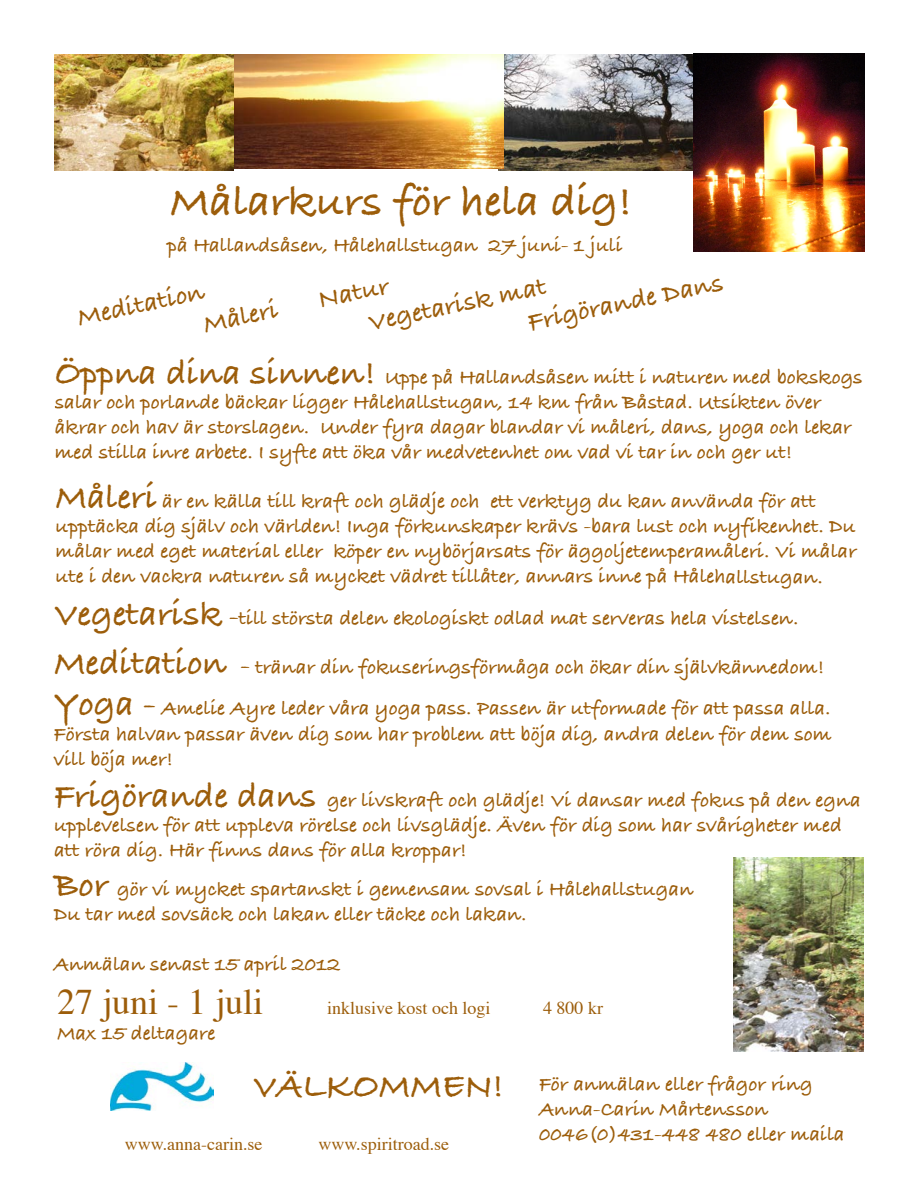
<style>
.page{position:relative;width:918px;height:1188px;background:#fff}
.page>*{position:absolute;margin:0;border:0;box-sizing:border-box;transform-origin:0 0}
.t1{font:45px "Bradley Hand ITCTT Bold";color:#9c5d0a}
.t2{font:36px "Times";color:#9c5d0a}
.t3{font:36px "Bradley Hand ITCTT Bold";color:#9c5d0a}
.t4{font:27px/32.7px "Bradley Hand ITCTT Bold";color:#9c5d0a}
.t5{font:21px/25.2px "Bradley Hand ITCTT Bold";color:#9c5d0a}
.t6{font:18px "Times";color:#9c5d0a}
.s1{font-size:36px}
.s2{font-size:27px}
</style>
<div class="page">
<img style="left:110px;top:1062px;width:104px;height:48px">
<img style="left:499px;top:54px;width:194px;height:116px">
<img style="left:234px;top:54px;width:269px;height:115px">
<img style="left:694px;top:54px;width:170px;height:198px">
<img style="left:54px;top:54px;width:180px;height:116px">
<img style="left:734px;top:857px;width:129px;height:195px">
<p class="t1" style="left:170px;top:172px;width:464px">Målarkurs för hela dig!</p>
<p class="t5" style="left:167px;top:231px;width:457px">på Hallandsåsen, Hålehallstugan 27 juni- 1 juli</p>
<p class="t4" style="left:525px;top:305px;width:201px;rotate:-12deg">Frigörande Dans</p>
<p class="t4" style="left:365px;top:305px;width:182px;rotate:-12deg">Vegetarisk mat</p>
<p class="t4" style="left:193px;top:275px;width:78px;text-indent:-122px;rotate:-12deg">Meditation<br>Måleri</p>
<p class="t4" style="left:315px;top:282px;width:73px;rotate:-12deg">Natur</p>
<p class="t5" style="left:55px;top:363px;width:810px"><span class="s1">Öppna dina sinnen!</span> Uppe på Hallandsåsen mitt i naturen med bokskogs salar och porlande bäckar ligger Hålehallstugan, 14 km från Båstad. Utsikten över åkrar och hav är storslagen. Under fyra dagar blandar vi måleri, dans, yoga och lekar med stilla inre arbete. I syfte att öka vår medvetenhet om vad vi tar in och ger ut!</p>
<p class="t5" style="left:55px;top:487px;width:803px"><span class="s1">Måleri</span> är en källa till kraft och glädje och ett verktyg du kan använda för att upptäcka dig själv och världen! Inga förkunskaper krävs -bara lust och nyfikenhet. Du målar med eget material eller köper en nybörjarsats för äggoljetemperamåleri. Vi målar ute i den vackra naturen så mycket vädret tillåter, annars inne på Hålehallstugan.</p>
<p class="t5" style="left:54px;top:604px;width:746px"><span class="s1">Vegetarisk</span> <span class="s2">-</span>till största delen ekologiskt odlad mat serveras hela vistelsen.</p>
<p class="t5" style="left:54px;top:653px;width:772px"><span class="s1">Meditation</span> <span class="s2">-</span> tränar din fokuseringsförmåga och ökar din självkännedom!</p>
<p class="t5" style="left:54px;top:695px;width:779px;text-align:justify"><span class="s1">Yoga -</span> Amelie Ayre leder våra yoga pass. Passen är utformade för att passa alla.<br>Första halvan passar även dig som har problem att böja dig, andra delen för dem som vill böja mer!</p>
<p class="t5" style="left:54px;top:786px;width:808px"><span class="s1">Frigörande dans</span> ger livskraft och glädje! Vi dansar med fokus på den egna upplevelsen för att uppleva rörelse och livsglädje. Även för dig som har svårigheter med att röra dig. Här finns dans för alla kroppar!</p>
<p class="t5" style="left:54px;top:875px;width:641px"><span class="s1">Bor</span> gör vi mycket spartanskt i gemensam sovsal i Hålehallstugan<br>Du tar med sovsäck och lakan eller täcke och lakan.</p>
<p class="t5" style="left:54px;top:950px;width:288px">Anmälan senast 15 april 2012</p>
<p class="t2" style="left:57px;top:979px;width:208px">27 juni - 1 juli</p>
<p class="t6" style="left:327px;top:996px;width:165px">inklusive kost och logi</p>
<p class="t6" style="left:543px;top:996px;width:61px">4 800 kr</p>
<p class="t5" style="left:57px;top:1019px;width:160px">Max 15 deltagare</p>
<p class="t3" style="left:253px;top:1062px;width:252px">VÄLKOMMEN!</p>
<p class="t6" style="left:125px;top:1132px;width:139px">www.anna-carin.se</p>
<p class="t6" style="left:318px;top:1132px;width:132px">www.spiritroad.se</p>
<p class="t5" style="left:539px;top:1070px;width:307px">För anmälan eller frågor ring<br>Anna-Carin Mårtensson<br>0046(0)431-448 480 eller maila</p>
</div>
